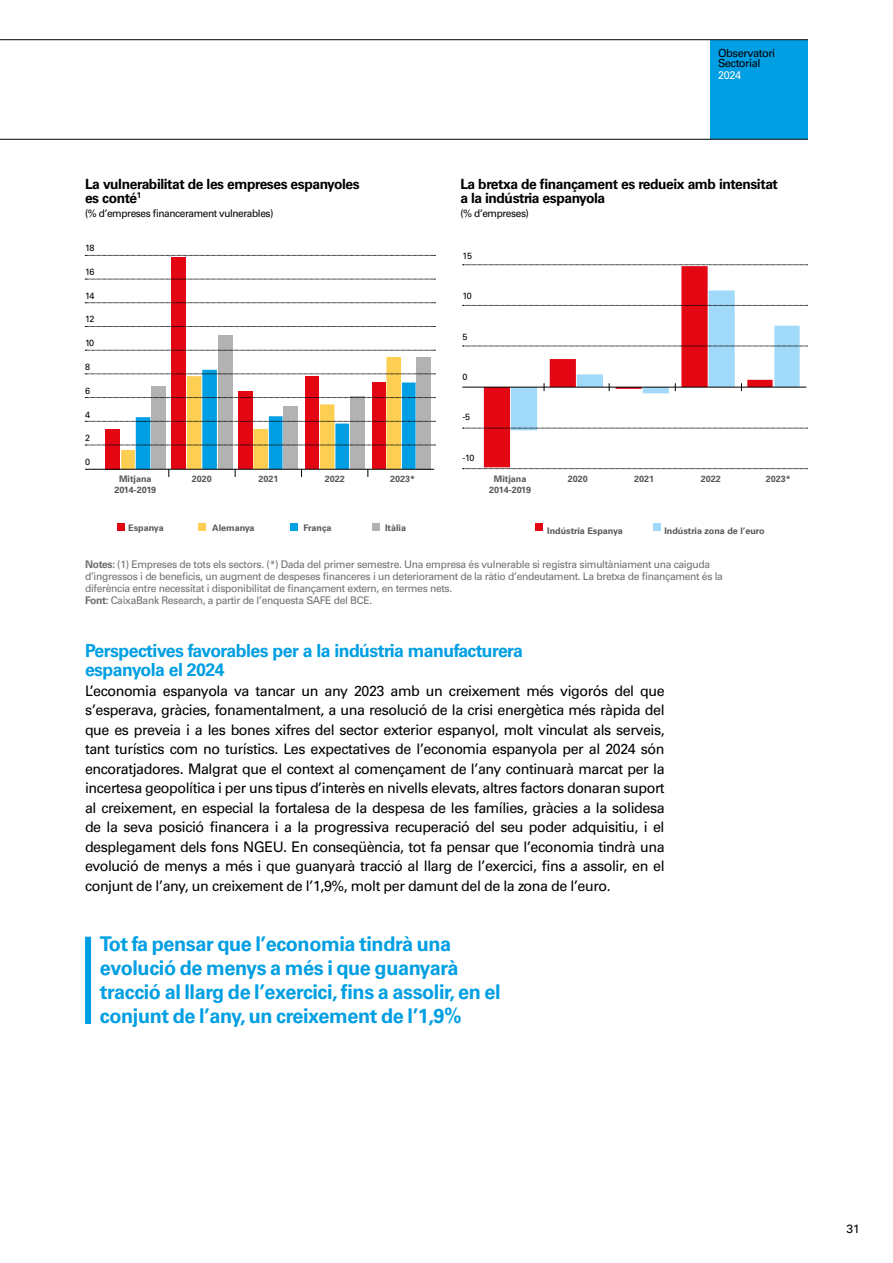
<style>
.page{position:relative;width:893px;height:1263px;background:#fff}
.page>*{position:absolute;margin:0;border:0;box-sizing:border-box;transform-origin:0 0}
.t1{font:700 20.25px/24px "Univers LT Std";letter-spacing:-.02em;color:#009fe3}
.t2{font:700 18px/19.5px "Univers LT Std";letter-spacing:-.03em;color:#009fe3}
.t3{font:14.55px/19.5px "Univers LT Std";letter-spacing:-.03em;color:#000;text-align:justify}
.t4{font:700 14.1px/14.2px "Univers LT Std";letter-spacing:-.03em;color:#000}
.t5{font:12px "Univers LT Std";color:#000}
.t6{font:11.1px/10.5px "Univers LT Std";letter-spacing:-.04em;color:#000}
.t7{font:11.1px "Univers LT Std";color:#fff}
.t8{font:10.5px/12px "Univers LT Std";letter-spacing:-.03em;color:#706f6f}
.t9{font:10.5px "Univers LT Std";letter-spacing:-.04em;color:#000;scale:.96 1}
.t10{font:700 9px/10.8px "Univers LT Std";color:#575756;text-align:center}
.t11{font:9px "Univers LT Std";letter-spacing:-.055em;color:#000}
.s1{font-weight:700}
</style>
<div class="page">
<div style="left:85px;top:937px;width:6px;height:87px;background:#009fe3"></div>
<svg style="left:85px;top:255px;width:350px;height:1px"></svg>
<svg style="left:85px;top:279px;width:350px;height:1px"></svg>
<svg style="left:85px;top:302px;width:350px;height:1px"></svg>
<svg style="left:85px;top:326px;width:350px;height:1px"></svg>
<svg style="left:85px;top:350px;width:350px;height:1px"></svg>
<div style="left:171px;top:258px;width:15px;height:211px;background:#e30613"></div>
<div style="left:218px;top:335px;width:15px;height:134px;background:#b3b2b2"></div>
<div style="left:117px;top:524px;width:7px;height:7px;background:#e30613"></div>
<div style="left:198px;top:524px;width:7px;height:7px;background:#fcce52"></div>
<div style="left:291px;top:524px;width:7px;height:7px;background:#009fe3"></div>
<div style="left:372px;top:524px;width:8px;height:7px;background:#b3b2b2"></div>
<svg style="left:85px;top:357px;width:350px;height:120px"></svg>
<svg style="left:463px;top:264px;width:344px;height:1px"></svg>
<svg style="left:463px;top:468px;width:344px;height:1px"></svg>
<svg style="left:484px;top:266px;width:224px;height:201px"></svg>
<hr style="left:462px;top:387px;width:344px;height:1px;background:#000">
<div style="left:536px;top:524px;width:7px;height:7px;background:#e30613"></div>
<div style="left:654px;top:524px;width:7px;height:7px;background:#a1daf8"></div>
<svg style="left:463px;top:290px;width:344px;height:140px"></svg>
<div style="left:710px;top:40px;width:98px;height:99px;background:#009fe3"></div>
<hr style="left:0;top:139px;width:808px;height:1px;background:#000">
<hr style="left:0;top:39px;width:808px;height:1px;background:#000">
<p class="t6" style="left:718px;top:48px;width:59px">Observatori<br>Sectorial</p>
<p class="t7" style="left:718px;top:69px;width:25px">2024</p>
<p class="t4" style="left:85px;top:177px;width:276px">La vulnerabilitat de les empreses espanyoles es conté<sup>1</sup></p>
<p class="t9" style="left:85px;top:207px;width:198px">(% d’empreses financerament vulnerables)</p>
<p class="t4" style="left:460px;top:177px;width:319px">La bretxa de finançament es redueix amb intensitat a la indústria espanyola</p>
<p class="t9" style="left:460px;top:207px;width:73px">(% d’empreses)</p>
<p class="t11" style="left:85px;top:242px;width:11px">18</p>
<p class="t11" style="left:85px;top:266px;width:11px">16</p>
<p class="t11" style="left:85px;top:290px;width:11px">14</p>
<p class="t11" style="left:85px;top:314px;width:11px">12</p>
<p class="t11" style="left:85px;top:338px;width:11px">10</p>
<p class="t11" style="left:85px;top:361px;width:7px">8</p>
<p class="t11" style="left:85px;top:385px;width:7px">6</p>
<p class="t11" style="left:85px;top:409px;width:7px">4</p>
<p class="t11" style="left:85px;top:433px;width:7px">2</p>
<p class="t11" style="left:85px;top:457px;width:7px">0</p>
<p class="t11" style="left:462px;top:250px;width:11px">15</p>
<p class="t11" style="left:462px;top:291px;width:11px">10</p>
<p class="t11" style="left:462px;top:331px;width:7px">5</p>
<p class="t11" style="left:462px;top:371px;width:7px">0</p>
<p class="t11" style="left:462px;top:412px;width:9px">-5</p>
<p class="t11" style="left:462px;top:452px;width:13px">-10</p>
<p class="t10" style="left:114px;top:473px;width:43px">Mitjana<br>2014-2019</p>
<p class="t10" style="left:192px;top:473px;width:22px">2020</p>
<p class="t10" style="left:258px;top:473px;width:22px">2021</p>
<p class="t10" style="left:325px;top:473px;width:22px">2022</p>
<p class="t10" style="left:390px;top:473px;width:27px">2023*</p>
<p class="t10" style="left:489px;top:473px;width:43px">Mitjana<br>2014-2019</p>
<p class="t10" style="left:568px;top:473px;width:22px">2020</p>
<p class="t10" style="left:634px;top:473px;width:22px">2021</p>
<p class="t10" style="left:701px;top:473px;width:22px">2022</p>
<p class="t10" style="left:766px;top:473px;width:27px">2023*</p>
<p class="t10" style="left:128px;top:522px;width:37px">Espanya</p>
<p class="t10" style="left:212px;top:522px;width:44px">Alemanya</p>
<p class="t10" style="left:303px;top:522px;width:30px">França</p>
<p class="t10" style="left:385px;top:522px;width:23px">Itàlia</p>
<p class="t10" style="left:547px;top:525px;width:77px">Indústria Espanya</p>
<p class="t10" style="left:664px;top:525px;width:102px">Indústria zona de l’euro</p>
<p class="t8" style="left:85px;top:559px;width:639px"><span class="s1">Notes:</span> (1) Empreses de tots els sectors. (*) Dada del primer semestre. Una empresa és vulnerable si registra simultàniament una caiguda d’ingressos i de beneficis, un augment de despeses financeres i un deteriorament de la ràtio d’endeutament. La bretxa de finançament és la diferència entre necessitat i disponibilitat de finançament extern, en termes nets.<br><span class="s1">Font:</span> CaixaBank Research, a partir de l’enquesta SAFE del BCE.</p>
<p class="t2" style="left:85px;top:641px;width:440px">Perspectives favorables per a la indústria manufacturera espanyola el 2024</p>
<p class="t3" style="left:85px;top:681px;width:581px">L’economia espanyola va tancar un any 2023 amb un creixement més vigorós del que s’esperava, gràcies, fonamentalment, a una resolució de la crisi energètica més ràpida del que es preveia i a les bones xifres del sector exterior espanyol, molt vinculat als serveis, tant turístics com no turístics. Les expectatives de l’economia espanyola per al 2024 són encoratjadores. Malgrat que el context al començament de l’any continuarà marcat per la incertesa geopolítica i per uns tipus d’interès en nivells elevats, altres factors donaran suport al creixement, en especial la fortalesa de la despesa de les famílies, gràcies a la solidesa de la seva posició financera i a la progressiva recuperació del seu poder adquisitiu, i el desplegament dels fons NGEU. En conseqüència, tot fa pensar que l’economia tindrà una evolució de menys a més i que guanyarà tracció al llarg de l’exercici, fins a assolir, en el conjunt de l’any, un creixement de l’1,9%, molt per damunt del de la zona de l’euro.</p>
<h1 class="t1" style="left:100px;top:932px;width:402px">Tot fa pensar que l’economia tindrà una evolució de menys a més i que guanyarà tracció al llarg de l’exercici, fins a assolir, en el conjunt de l’any, un creixement de l’1,9%</h1>
<p class="t5" style="left:846px;top:1221px;width:15px">31</p>
</div>
